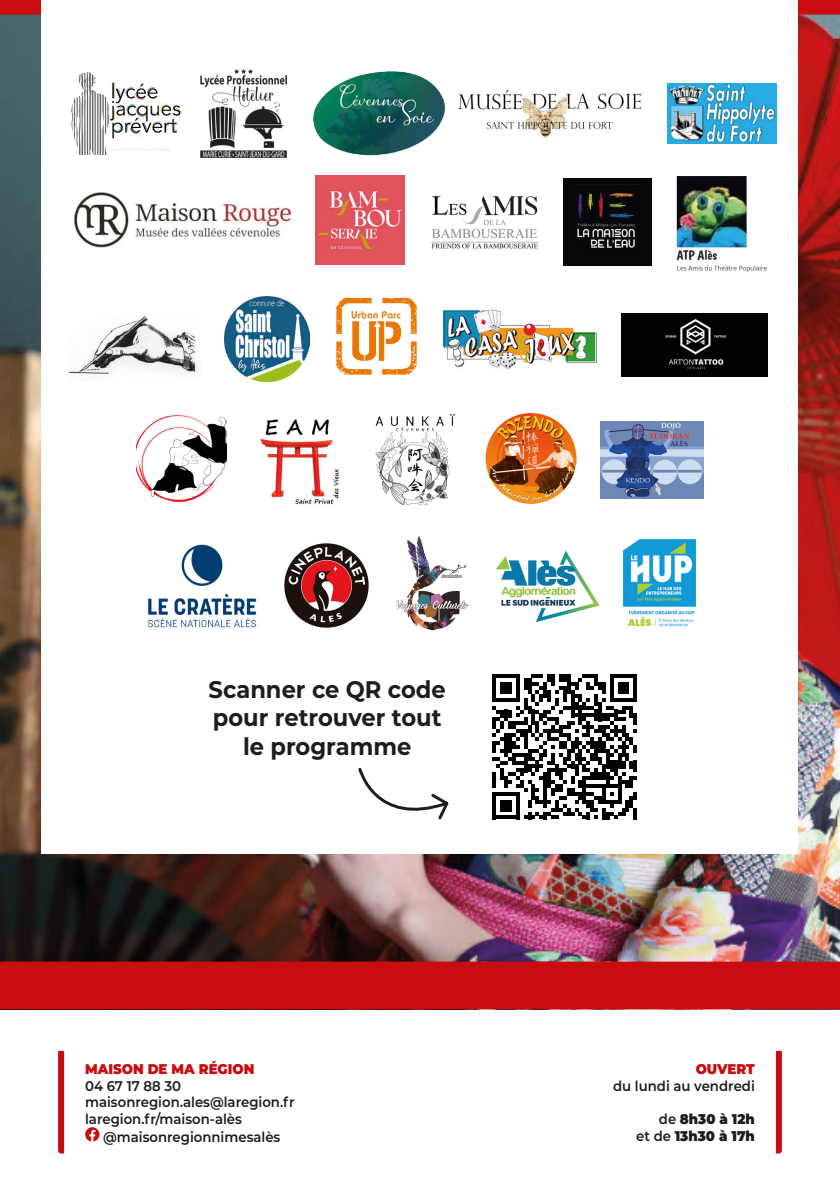
<style>
.page{position:relative;width:840px;height:1191px;background:#fff}
.page>*{position:absolute;margin:0;border:0;box-sizing:border-box;transform-origin:0 0}
.Plus_d_infos{font:700 24px/28.8px "Montserrat";color:#1d1d1b;text-align:center;scale:.94 1}
.Plus_d_infos-2{font:600 14px/17px "Montserrat";color:#1d1d1b;scale:.94 1}
.Plus_d_infos-3{font:900 14px "Montserrat";color:#1d1d1b;scale:.94 1}
.Plus_d_infos-4{font:900 14px "Montserrat";color:#c90c0f;scale:.94 1}
.s1{font-weight:900;color:#c90c0f}
.s2{font-weight:600}
</style>
<div class="page">
<img style="left:0;top:15px;width:839px;height:946px">
<div style="left:0;top:961px;width:839px;height:48px;background:#c90c0f"></div>
<svg style="left:0;top:0;width:839px;height:15px"></svg>
<div style="left:42px;top:0;width:755px;height:853px;background:#fff"></div>
<svg style="left:85px;top:1127px;width:14px;height:14px"></svg>
<svg style="left:775px;top:1051px;width:6px;height:102px"></svg>
<svg style="left:58px;top:1051px;width:6px;height:102px"></svg>
<svg style="left:358px;top:767px;width:91px;height:53px"></svg>
<svg style="left:492px;top:674px;width:145px;height:145px"></svg>
<hr style="left:633px;top:807px;width:4px;height:12px;background:#020203">
<img style="left:600px;top:422px;width:103px;height:77px">
<img style="left:137px;top:415px;width:89px;height:88px">
<img style="left:375px;top:414px;width:80px;height:92px">
<img style="left:260px;top:419px;width:79px;height:86px">
<img style="left:485px;top:413px;width:91px;height:91px">
<img style="left:200px;top:69px;width:87px;height:89px">
<img style="left:458px;top:89px;width:184px;height:50px">
<img style="left:71px;top:72px;width:111px;height:83px">
<img style="left:396px;top:536px;width:73px;height:95px">
<img style="left:623px;top:539px;width:72px;height:88px">
<img style="left:495px;top:550px;width:104px;height:72px">
<img style="left:284px;top:543px;width:85px;height:85px">
<img style="left:148px;top:544px;width:109px;height:84px">
<img style="left:674px;top:176px;width:94px;height:97px">
<img style="left:315px;top:175px;width:89px;height:89px">
<img style="left:74px;top:192px;width:218px;height:55px">
<img style="left:563px;top:178px;width:87px;height:88px">
<img style="left:431px;top:196px;width:108px;height:53px">
<img style="left:224px;top:296px;width:85px;height:85px">
<img style="left:442px;top:309px;width:155px;height:60px">
<img style="left:336px;top:297px;width:81px;height:78px">
<img style="left:69px;top:315px;width:130px;height:61px">
<img style="left:621px;top:314px;width:146px;height:62px">
<img style="left:667px;top:83px;width:108px;height:61px">
<img style="left:313px;top:71px;width:132px;height:85px">
<p class="Plus_d_infos" style="left:208px;top:673px;width:254px">Scanner ce QR code pour retrouver tout le programme</p>
<p class="Plus_d_infos-2" style="left:85px;top:1059px;width:224px"><span class="s1">MAISON DE MA RÉGION<br></span>04 67 17 88 30 maisonregion.ales@laregion.fr</p>
<p class="Plus_d_infos-2" style="left:85px;top:1110px;width:168px">laregion.fr/maison-alès</p>
<p class="Plus_d_infos-2" style="left:103px;top:1127px;width:190px">@maisonregionnimesalès</p>
<p class="Plus_d_infos-4" style="left:695px;top:1058px;width:64px">OUVERT</p>
<p class="Plus_d_infos-2" style="left:612px;top:1076px;width:152px">du lundi au vendredi</p>
<p class="Plus_d_infos-3" style="left:658px;top:1108px;width:103px"><span class="s2">de</span> 8h30 à 12h</p>
<p class="Plus_d_infos-3" style="left:635px;top:1125px;width:128px"><span class="s2">et de</span> 13h30 à 17h</p>
</div>
